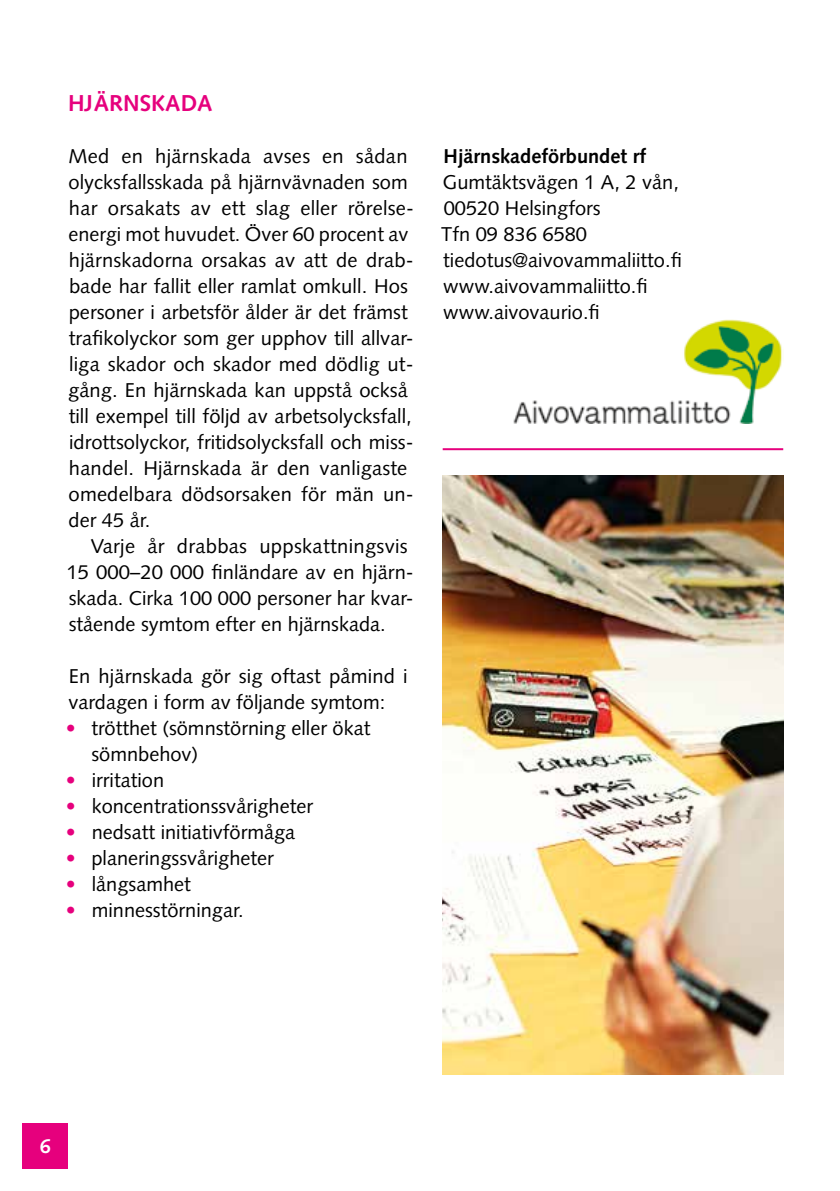
<style>
.page{position:relative;width:840px;height:1191px;background:#fff}
.page>*{position:absolute;margin:0;border:0;box-sizing:border-box;transform-origin:0 0}
.t1{font:700 23px "Syntax LT Std";color:#e6007d}
.t2{font:20px/26px "Syntax LT Std";color:#000}
.t3{font:700 20px "Syntax LT Std";color:#000}
.t4{font:700 20px "Syntax LT Std";color:#fff}
.s1{color:#e6007d}
</style>
<div class="page">
<div style="left:23px;top:1123px;width:45px;height:45px;background:#e6007d"></div>
<img style="left:513px;top:319px;width:269px;height:104px">
<hr style="left:442px;top:448px;width:340px;height:2px;background:#e6007d">
<img style="left:442px;top:475px;width:340px;height:599px">
<p class="t1" style="left:68px;top:90px;width:146px">HJÄRNSKADA</p>
<p class="t2" style="left:68px;top:143px;width:347px">Med en hjärnskada avses en sådan olycksfallsskada på hjärnvävnaden som har orsakats av ett slag eller rörelse&shy;energi mot huvudet. Över 60 procent av hjärnskadorna orsakas av att de drab&shy;bade har fallit eller ramlat omkull. Hos personer i arbetsför ålder är det främst trafikolyckor som ger upphov till allvar&shy;liga skador och skador med dödlig ut&shy;gång. En hjärnskada kan uppstå också till exempel till följd av arbetsolycksfall, idrottsolyckor, fritidsolycksfall och miss&shy;handel. Hjärnskada är den vanligaste omedelbara dödsorsaken för män un&shy;der 45 år.</p>
<p class="t2" style="left:66px;top:533px;width:349px;text-indent:24px">Varje år drabbas uppskattningsvis 15 000–20 000 finländare av en hjärn&shy;skada. Cirka 100 000 personer har kvar&shy;stående symtom efter en hjärnskada.</p>
<p class="t2" style="left:68px;top:663px;width:340px">En hjärnskada gör sig oftast påmind i vardagen i form av följande symtom:</p>
<p class="t2" style="left:91px;top:715px;width:280px;text-indent:-26px"><span class="s1">•</span> trötthet (sömnstörning eller ökat sömnbehov)</p>
<p class="t2" style="left:66px;top:767px;width:100px"><span class="s1">•</span> irritation</p>
<p class="t2" style="left:66px;top:793px;width:249px"><span class="s1">•</span> koncentrationssvårigheter</p>
<p class="t2" style="left:66px;top:819px;width:231px"><span class="s1">•</span> nedsatt initiativförmåga</p>
<p class="t2" style="left:66px;top:845px;width:209px"><span class="s1">•</span> planeringssvårigheter</p>
<p class="t2" style="left:66px;top:871px;width:126px"><span class="s1">•</span> långsamhet</p>
<p class="t2" style="left:66px;top:897px;width:179px"><span class="s1">•</span> minnesstörningar.</p>
<p class="t3" style="left:443px;top:145px;width:204px">Hjärnskadeförbundet rf</p>
<p class="t2" style="left:441px;top:169px;width:242px">Gumtäktsvägen 1 A, 2 vån,<br>00520 Helsingfors<br>Tfn 09 836 6580 tiedotus@aivovammaliitto.fi www.aivovammaliitto.fi www.aivovaurio.fi</p>
<p class="t4" style="left:40px;top:1134px;width:13px">6</p>
</div>
